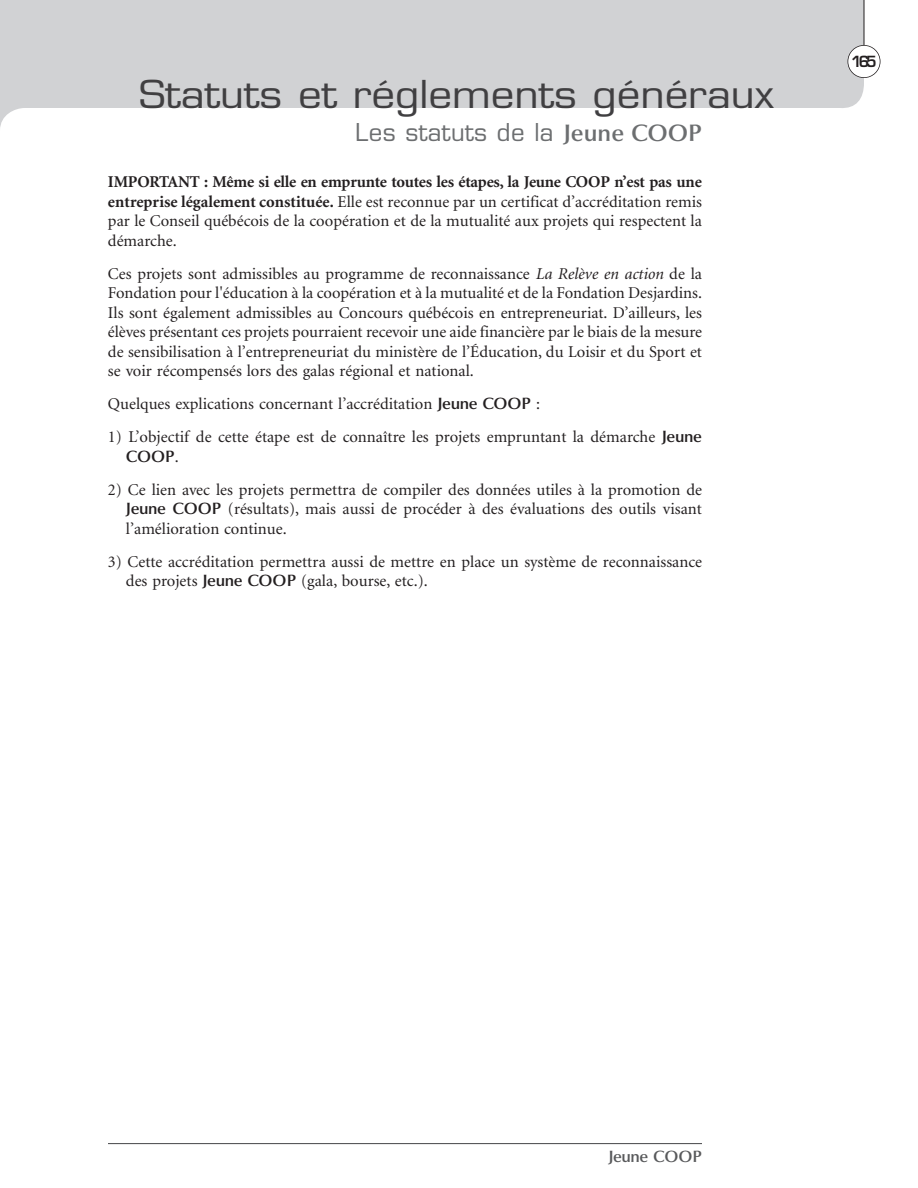
<style>
.page{position:relative;width:918px;height:1188px;background:#fff}
.page>*{position:absolute;margin:0;border:0;box-sizing:border-box;transform-origin:0 0}
.t1{font:37.5px "Eurostile";color:#403f41;scale:1.12 1}
.t2{font:24px "Eurostile";letter-spacing:.015em;color:#6c6e70}
.t3{font:16.5px/19.5px "Minion";color:#231f20;text-align:justify}
.t4{font:600 16.5px "Optima";letter-spacing:-.025em;color:#58595b}
.t5{font:600 16.5px "Optima";color:#231f20}
.t6{font:600 15px "Eurostile";color:#231f20}
.s1{font-family:"Optima";font-weight:600}
.s2{font-weight:700}
.s3{font-style:italic}
.s4{font-family:"Minion";font-weight:400}
</style>
<div class="page">
<svg style="left:0;top:0;width:864px;height:127px;background:#d7d8da"></svg>
<div style="left:848px;top:45px;width:32px;height:33px;background:#fff;border-radius:50%"></div>
<div style="left:848px;top:45px;width:32px;height:33px;border:2px solid #231f20;border-radius:50%"></div>
<hr style="left:864px;top:0;width:1px;height:45px;background:#231f20">
<hr style="left:108px;top:1143px;width:594px;height:1px;background:#58595b">
<h1 class="t1" style="left:139px;top:80px;width:568px">Statuts et réglements généraux</h1>
<h2 class="t2" style="left:355px;top:123px;width:348px">Les statuts de la <span class="s1">Jeune COOP</span></h2>
<p class="t3" style="left:108px;top:174px;width:595px"><span class="s2">IMPORTANT : Même si elle en emprunte toutes les étapes, la Jeune COOP n’est pas une entreprise légalement constituée.</span> Elle est reconnue par un certificat d’accréditation remis par le Conseil québécois de la coopération et de la mutualité aux projets qui respectent la démarche.</p>
<p class="t3" style="left:108px;top:265px;width:596px">Ces projets sont admissibles au programme de reconnaissance <span class="s3">La Relève en action</span> de la Fondation pour l'éducation à la coopération et à la mutualité et de la Fondation Desjardins.<br>Ils sont également admissibles au Concours québécois en entrepreneuriat. D’ailleurs, les élèves présentant ces projets pourraient recevoir une aide financière par le biais de la mesure de sensibilisation à l’entrepreneuriat du ministère de l’Éducation, du Loisir et du Sport et se voir récompensés lors des galas régional et national.</p>
<p class="t3" style="left:108px;top:396px;width:434px">Quelques explications concernant l’accréditation <span class="s1">Jeune COOP</span> :</p>
<p class="t3" style="left:108px;top:429px;width:595px">1) L’objectif de cette étape est de connaître les projets empruntant la démarche <span class="s1">Jeune</span></p>
<p class="t5" style="left:126px;top:449px;width:54px">COOP<span class="s4">.</span></p>
<p class="t3" style="left:126px;top:481px;width:577px;text-indent:-18px">2) Ce lien avec les projets permettra de compiler des données utiles à la promotion de <span class="s1">Jeune COOP</span> (résultats), mais aussi de procéder à des évaluations des outils visant l’amélioration continue.</p>
<p class="t3" style="left:126px;top:553px;width:578px;text-indent:-18px">3) Cette accréditation permettra aussi de mettre en place un système de reconnaissance des projets <span class="s1">Jeune COOP</span> (gala, bourse, etc.).</p>
<p class="t6" style="left:851px;top:55px;width:27px">165</p>
<p class="t4" style="left:608px;top:1150px;width:95px">Jeune COOP</p>
</div>
